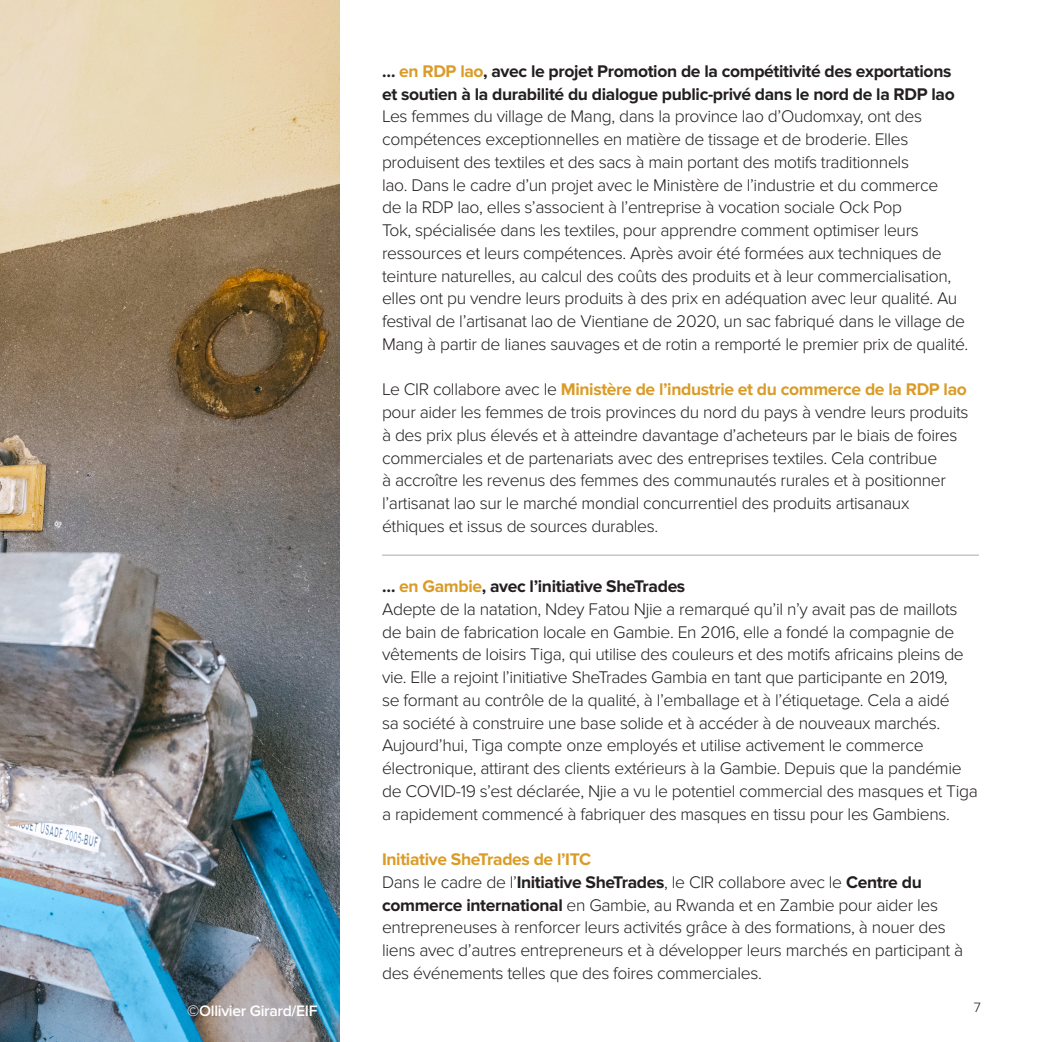
<style>
.page{position:relative;width:1042px;height:1042px;background:#fff}
.page>*{position:absolute;margin:0;border:0;box-sizing:border-box;transform-origin:0 0}
.Body{font:300 17.5px/22.8px "Proxima Nova";letter-spacing:-.02em;color:#231f20}
.Body-2{font:700 17.5px/22.8px "Proxima Nova";letter-spacing:-.02em;color:#231f20}
.Body-3{font:700 17.5px "Proxima Nova";letter-spacing:-.02em;color:#da9b27}
.Body-4{font:600 15.75px "Proxima Nova";letter-spacing:-.02em;color:#fff}
.t1{font:300 14px "Proxima Nova";color:#231f20}
.s1{color:#da9b27}
.s2{font-weight:700;color:#da9b27}
.s3{font-weight:700}
</style>
<div class="page">
<img style="left:0;top:0;width:340px;height:1042px">
<hr style="left:382px;top:555px;width:597px;height:1px;background:#a8a9ad">
<p class="Body-4" style="left:187px;top:1002px;width:132px">©Ollivier Girard/EIF</p>
<p class="Body-2" style="left:382px;top:60px;width:574px">… <span class="s1">en RDP lao</span>, avec le projet Promotion de la compétitivité des exportations et soutien à la durabilité du dialogue public-privé dans le nord de la RDP lao</p>
<p class="Body" style="left:382px;top:105px;width:588px">Les femmes du village de Mang, dans la province lao d’Oudomxay, ont des compétences exceptionnelles en matière de tissage et de broderie. Elles produisent des textiles et des sacs à main portant des motifs traditionnels<br>lao. Dans le cadre d’un projet avec le Ministère de l’industrie et du commerce<br>de la RDP lao, elles s’associent à l’entreprise à vocation sociale Ock Pop<br>Tok, spécialisée dans les textiles, pour apprendre comment optimiser leurs ressources et leurs compétences. Après avoir été formées aux techniques de teinture naturelles, au calcul des coûts des produits et à leur commercialisation, elles ont pu vendre leurs produits à des prix en adéquation avec leur qualité. Au festival de l’artisanat lao de Vientiane de 2020, un sac fabriqué dans le village de Mang à partir de lianes sauvages et de rotin a remporté le premier prix de qualité.</p>
<p class="Body" style="left:382px;top:378px;width:588px">Le CIR collabore avec le <span class="s2">Ministère de l’industrie et du commerce de la RDP lao </span>pour aider les femmes de trois provinces du nord du pays à vendre leurs produits à des prix plus élevés et à atteindre davantage d’acheteurs par le biais de foires commerciales et de partenariats avec des entreprises textiles. Cela contribue<br>à accroître les revenus des femmes des communautés rurales et à positionner l’artisanat lao sur le marché mondial concurrentiel des produits artisanaux éthiques et issus de sources durables.</p>
<p class="Body-2" style="left:382px;top:575px;width:305px">… <span class="s1">en Gambie</span>, avec l’initiative SheTrades</p>
<p class="Body" style="left:382px;top:598px;width:597px">Adepte de la natation, Ndey Fatou Njie a remarqué qu’il n’y avait pas de maillots de bain de fabrication locale en Gambie. En 2016, elle a fondé la compagnie de vêtements de loisirs Tiga, qui utilise des couleurs et des motifs africains pleins de vie. Elle a rejoint l’initiative SheTrades Gambia en tant que participante en 2019,<br>se formant au contrôle de la qualité, à l’emballage et à l’étiquetage. Cela a aidé<br>sa société à construire une base solide et à accéder à de nouveaux marchés.<br>Aujourd’hui, Tiga compte onze employés et utilise activement le commerce électronique, attirant des clients extérieurs à la Gambie. Depuis que la pandémie de COVID-19 s’est déclarée, Njie a vu le potentiel commercial des masques et Tiga a rapidement commencé à fabriquer des masques en tissu pour les Gambiens.</p>
<p class="Body-3" style="left:382px;top:849px;width:211px">Initiative SheTrades de l’ITC</p>
<p class="Body" style="left:382px;top:871px;width:583px">Dans le cadre de l’<span class="s3">Initiative SheTrades</span>, le CIR collabore avec le <span class="s3">Centre du commerce international</span> en Gambie, au Rwanda et en Zambie pour aider les entrepreneuses à renforcer leurs activités grâce à des formations, à nouer des liens avec d’autres entrepreneurs et à développer leurs marchés en participant à des événements telles que des foires commerciales.</p>
<p class="t1" style="left:974px;top:999px;width:9px">7</p>
</div>
